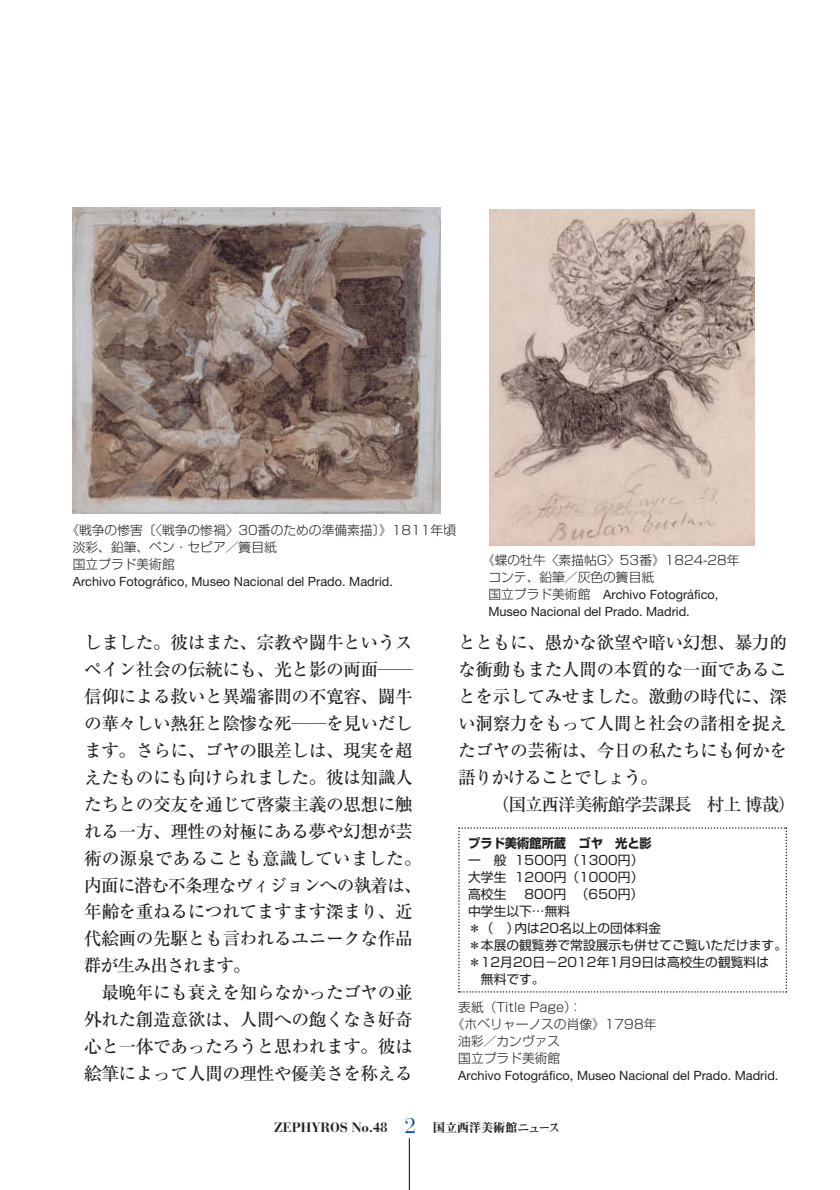
<style>
.page{position:relative;width:840px;height:1190px;background:#fff}
.page>*{position:absolute;margin:0;border:0;box-sizing:border-box;transform-origin:0 0}
.t1{font:500 17.8px/27px "Ryumin";letter-spacing:-.025em;color:#231f20;text-align:justify}
.t2{font:500 17.8px "Ryumin";letter-spacing:-.065em;color:#231f20}
.t3{font:700 13.4px "Bauer Bodoni";color:#231f20}
.t4{font:12.8px/17px "Helvetica Neue";color:#231f20}
.t5{font:300 12.8px/17px "Shin Go";color:#231f20}
.t6{font:12.8px/17px "Shin Go";color:#231f20;text-align:justify}
.t7{font:700 12.8px "Shin Go";color:#231f20;scale:.96 1}
.s1{font-family:"Shin Go";font-weight:300}
.s2{font-weight:400;font-size:21.2px;color:#034ea2}
.s3{font-family:"Midashi Min MA31";font-weight:400;font-size:12px}
</style>
<div class="page">
<hr style="left:409px;top:1138px;width:1px;height:52px;background:#231f20">
<svg style="left:458px;top:827px;width:329px;height:166px"></svg>
<img style="left:73px;top:208px;width:367px;height:306px">
<div style="left:487px;top:208px;width:271px;height:340px;background:linear-gradient(to right,#fff,#fff)"></div>
<img style="left:489px;top:210px;width:265px;height:336px">
<p class="t5" style="left:73px;top:523px;width:385px;text-indent:-6px">《戦争の惨害〔〈戦争の惨禍〉30番のための準備素描〕》1811年頃淡彩、鉛筆、ペン・セピア／簀目紙<br>国立プラド美術館　</p>
<p class="t4" style="left:73px;top:574px;width:322px">Archivo Fotográfico, Museo Nacional del Prado. Madrid.</p>
<p class="t5" style="left:488px;top:553px;width:253px;text-indent:-6px">《蝶の牡牛〈素描帖G〉53番》1824-28年コンテ、鉛筆／灰色の簀目紙</p>
<p class="t4" style="left:488px;top:587px;width:232px"><span class="s1">国立プラド美術館　</span>Archivo Fotográfico,<br>Museo Nacional del Prado. Madrid.</p>
<p class="t1" style="left:84px;top:632px;width:339px;text-align:left">しました。彼はまた、宗教や闘牛というスペイン社会の伝統にも、光と影の両面――信仰による救いと異端審問の不寛容、闘牛の華々しい熱狂と陰惨な死――を見いだします。さらに、ゴヤの眼差しは、現実を超えたものにも向けられました。彼は知識人たちとの交友を通じて啓蒙主義の思想に触れる一方、理性の対極にある夢や幻想が芸術の源泉であることも意識していました。内面に潜む不条理なヴィジョンへの執着は、年齢を重ねるにつれてますます深まり、近代絵画の先駆とも言われるユニークな作品群が生み出されます。</p>
<p class="t1" style="left:84px;top:982px;width:330px;text-indent:17px">最晩年にも衰えを知らなかったゴヤの並外れた創造意欲は、人間への飽くなき好奇心と一体であったろうと思われます。彼は絵筆によって人間の理性や優美さを称える</p>
<p class="t1" style="left:458px;top:632px;width:330px">とともに、愚かな欲望や暗い幻想、暴力的な衝動もまた人間の本質的な一面であることを示してみせました。激動の時代に、深い洞察力をもって人間と社会の諸相を捉えたゴヤの芸術は、今日の私たちにも何かを語りかけることでしょう。</p>
<p class="t2" style="left:492px;top:798px;width:306px">（国立西洋美術館学芸課長　村上博哉）</p>
<p class="t7" style="left:468px;top:838px;width:193px">プラド美術館所蔵　ゴヤ　光と影</p>
<p class="t6" style="left:468px;top:853px;width:177px">一　般 1500円（1300円）大学生 1200円（1000円）高校生</p>
<p class="t6" style="left:525px;top:887px;width:120px">800円 （650円）</p>
<p class="t6" style="left:468px;top:904px;width:104px">中学生以下…無料</p>
<p class="t6" style="left:468px;top:921px;width:195px">＊（ ）内は20名以上の団体料金</p>
<p class="t6" style="left:468px;top:938px;width:320px">＊本展の観覧券で常設展示も併せてご覧いただけます。</p>
<p class="t6" style="left:468px;top:955px;width:302px">＊12月20日－2012年1月9日は高校生の観覧料は</p>
<p class="t6" style="left:481px;top:972px;width:65px">無料です。</p>
<p class="t5" style="left:458px;top:1000px;width:125px">表紙（Title Page）：</p>
<p class="t5" style="left:452px;top:1017px;width:206px">《ホベリャーノスの肖像》1798年</p>
<p class="t5" style="left:458px;top:1034px;width:104px">油彩／カンヴァス</p>
<p class="t5" style="left:458px;top:1051px;width:116px">国立プラド美術館　</p>
<p class="t4" style="left:458px;top:1068px;width:322px">Archivo Fotográfico, Museo Nacional del Prado. Madrid.</p>
<p class="t3" style="left:274px;top:1122px;width:288px">ZEPHYROS No.48 <span class="s2">2</span> <span class="s3">国立西洋美術館ニュース</span></p>
</div>
